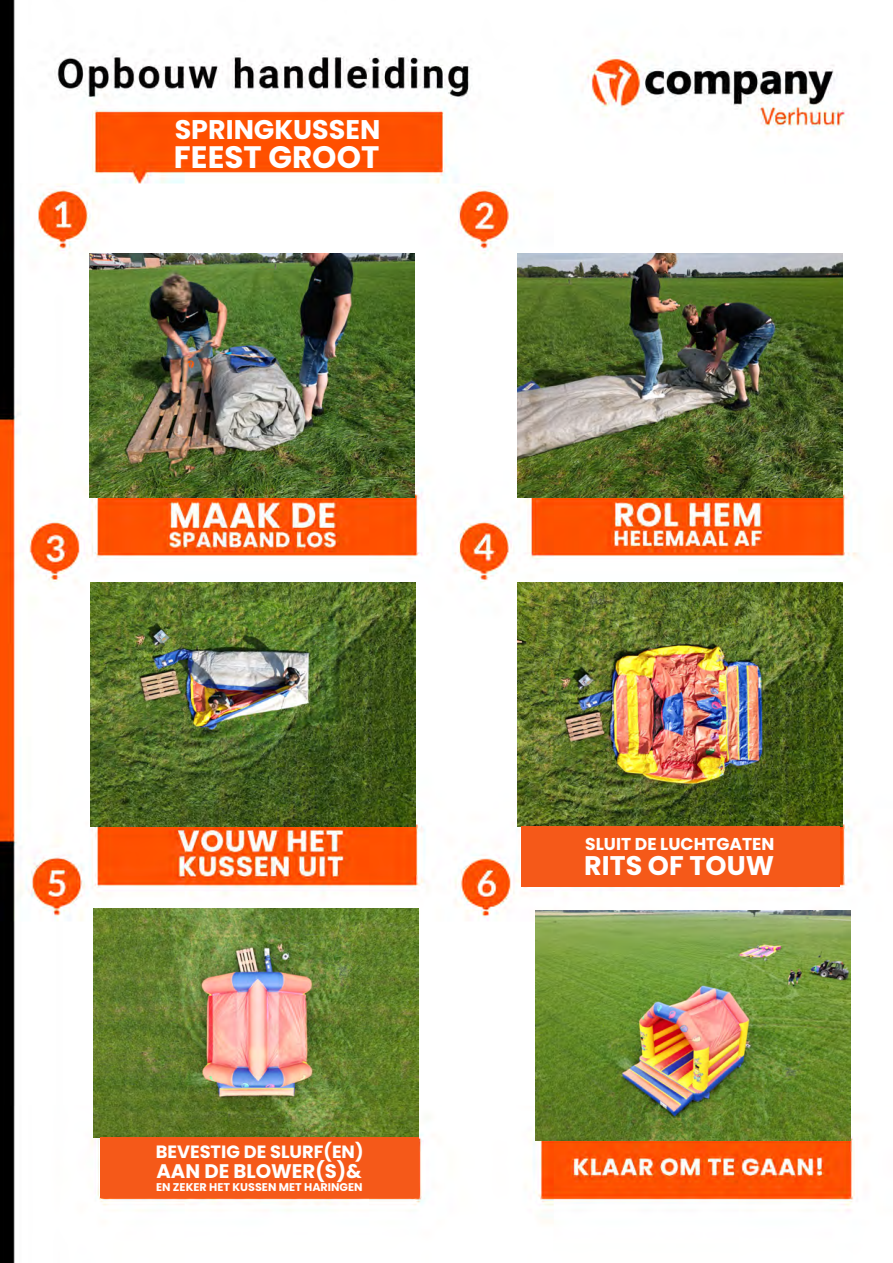
<style>
.page{position:relative;width:893px;height:1263px;background:#fff}
.page>*{position:absolute;margin:0;border:0;box-sizing:border-box;transform-origin:0 0}
.t1{font:700 31.05px "Poppins";color:#fff}
.t2{font:700 27px "Poppins";color:#fff}
.t3{font:700 19.65px "Poppins";color:#fff}
.t4{font:700 17.85px "Poppins";color:#fff}
.t5{font:700 17.1px "Poppins";color:#fff}
.t6{font:700 11.25px "Poppins";color:#fff}
</style>
<div class="page">
<img style="left:0;top:0;width:858px;height:1263px">
<img style="left:90px;top:253px;width:325px;height:244px">
<img style="left:518px;top:253px;width:325px;height:244px">
<img style="left:91px;top:582px;width:325px;height:244px">
<img style="left:518px;top:582px;width:325px;height:244px">
<img style="left:94px;top:908px;width:325px;height:229px">
<div style="left:100px;top:1137px;width:319px;height:60px;background:#f55919"></div>
<img style="left:536px;top:910px;width:314px;height:230px">
<div style="left:521px;top:826px;width:318px;height:61px;background:#f55919"></div>
<h2 class="t2" style="left:175px;top:114px;width:207px">SPRINGKUSSEN</h2>
<h1 class="t1" style="left:174px;top:139px;width:207px">FEEST GROOT</h1>
<h3 class="t4" style="left:156px;top:1141px;width:209px">BEVESTIG DE SLURF(EN)</h3>
<h3 class="t3" style="left:156px;top:1159px;width:207px">AAN DE BLOWER(S)&amp;</h3>
<p class="t6" style="left:156px;top:1180px;width:208px">EN ZEKER HET KUSSEN MET HARINGEN</p>
<h3 class="t5" style="left:585px;top:834px;width:191px">SLUIT DE LUCHTGATEN</h3>
<h2 class="t2" style="left:584px;top:849px;width:191px">RITS OF TOUW</h2>
</div>
